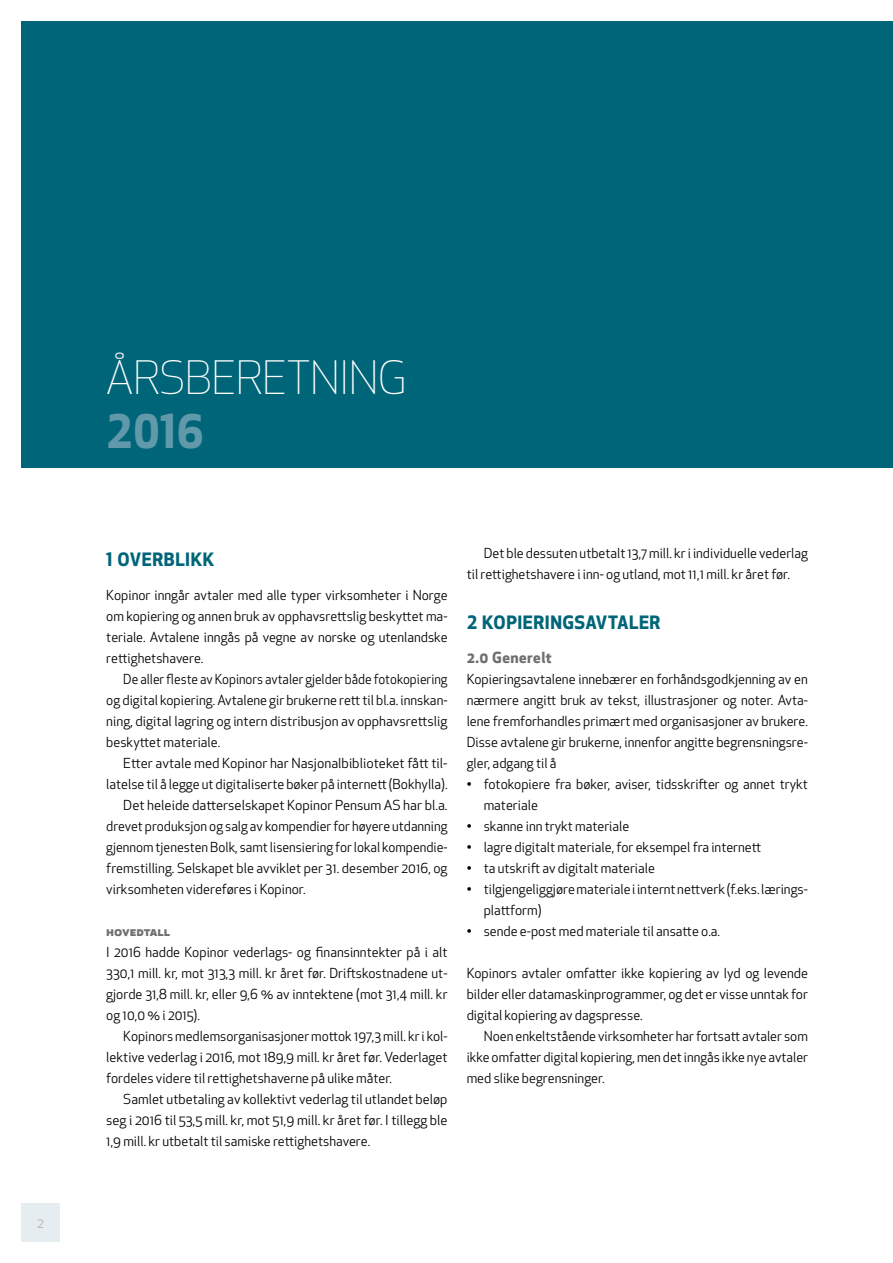
<style>
.page{position:relative;width:893px;height:1263px;background:#fff}
.page>*{position:absolute;margin:0;border:0;box-sizing:border-box;transform-origin:0 0}
.t1{font:300 45px "Apex New";color:#fff}
.t2{font:700 45px "Apex New";color:#6099a9}
.t3{font:700 18px "Apex New";letter-spacing:.03em;color:#006578}
.t4{font:700 15px "Apex New";letter-spacing:.03em;color:#706f6f}
.t5{font:13.5px/21px "Apex New";color:#000;text-align:justify}
.t6{font:13.5px/21px "Apex New";color:#000;text-align:justify;scale:.96 1}
.t7{font:700 13.5px "Apex New";color:#706f6f}
.t8{font:13.5px "Apex New";color:#b3b2b2}
</style>
<div class="page">
<div style="left:21px;top:1203px;width:39px;height:39px;background:#e5edf0"></div>
<div style="left:21px;top:21px;width:872px;height:447px;background:#006578"></div>
<p class="t8" style="left:37px;top:1214px;width:8px">2</p>
<h1 class="t1" style="left:106px;top:350px;width:302px">ÅRSBERETNING</h1>
<h1 class="t2" style="left:106px;top:399px;width:99px">2016</h1>
<h2 class="t3" style="left:106px;top:546px;width:108px">1 OVERBLIKK</h2>
<p class="t5" style="left:106px;top:585px;width:343px">Kopinor inngår avtaler med alle typer virksomheter i Norge om kopiering og annen bruk av opphavsrettslig beskyttet ma&shy;teriale. Avtalene inngås på vegne av norske og utenlandske rettighetshavere.</p>
<p class="t6" style="left:106px;top:669px;width:357px;text-indent:17px">De aller fleste av Kopinors avtaler gjelder både fotokopiering og digital kopiering. Avtalene gir brukerne rett til bl.a. innskan&shy;ning, digital lagring og intern distribusjon av opphavsrettslig beskyttet materiale.</p>
<p class="t5" style="left:123px;top:753px;width:326px">Etter avtale med Kopinor har Nasjonalbiblioteket fått til-</p>
<p class="t5" style="left:106px;top:774px;width:343px">latelse til å legge ut digitaliserte bøker på internett (Bokhylla).</p>
<p class="t5" style="left:123px;top:795px;width:326px">Det heleide datterselskapet Kopinor Pensum AS har bl.a.</p>
<p class="t5" style="left:106px;top:816px;width:343px">drevet produksjon og salg av kompendier for høyere utdanning</p>
<p class="t5" style="left:106px;top:837px;width:343px">gjennom tjenesten Bolk, samt lisensiering for lokal kompendie-</p>
<p class="t5" style="left:106px;top:858px;width:343px">fremstilling. Selskapet ble avviklet per 31. desember 2016, og</p>
<p class="t5" style="left:106px;top:879px;width:201px">virksomheten videreføres i Kopinor.</p>
<p class="t7" style="left:106px;top:921px;width:65px">Hovedtall</p>
<p class="t5" style="left:106px;top:942px;width:343px">I 2016 hadde Kopinor vederlags- og finansinntekter på i alt 330,1 mill. kr, mot 313,3 mill. kr året før. Driftskostnadene ut&shy;gjorde 31,8 mill. kr, eller 9,6 % av inntektene (mot 31,4 mill. kr og 10,0 % i 2015).</p>
<p class="t5" style="left:106px;top:1026px;width:343px;text-indent:17px">Kopinors medlemsorganisasjoner mottok 197,3 mill. kr i kol&shy;lektive vederlag i 2016, mot 189,9 mill. kr året før. Vederlaget fordeles videre til rettighetshaverne på ulike måter.</p>
<p class="t5" style="left:106px;top:1089px;width:343px;text-indent:17px">Samlet utbetaling av kollektivt vederlag til utlandet beløp seg i 2016 til 53,5 mill. kr, mot 51,9 mill. kr året før. I tillegg ble 1,9 mill. kr utbetalt til samiske rettighetshavere.</p>
<p class="t5" style="left:467px;top:543px;width:343px;text-indent:17px">Det ble dessuten utbetalt 13,7 mill. kr i individuelle vederlag til rettighetshavere i inn- og utland, mot 11,1 mill. kr året før.</p>
<h2 class="t3" style="left:467px;top:609px;width:195px">2 KOPIERINGSAVTALER</h2>
<p class="t4" style="left:467px;top:647px;width:87px">2.0 Generelt</p>
<p class="t5" style="left:467px;top:669px;width:343px">Kopieringsavtalene innebærer en forhåndsgodkjenning av en nærmere angitt bruk av tekst, illustrasjoner og noter. Avta&shy;lene fremforhandles primært med organisasjoner av brukere.<br>Disse avtalene gir brukerne, innenfor angitte begrensningsre&shy;gler, adgang til å</p>
<p class="t5" style="left:484px;top:774px;width:326px;text-indent:-17px">• fotokopiere fra bøker, aviser, tidsskrifter og annet trykt materiale</p>
<p class="t5" style="left:467px;top:816px;width:164px">• skanne inn trykt materiale</p>
<p class="t5" style="left:467px;top:837px;width:296px">• lagre digitalt materiale, for eksempel fra internett</p>
<p class="t5" style="left:467px;top:858px;width:190px">• ta utskrift av digitalt materiale</p>
<p class="t5" style="left:484px;top:879px;width:326px;text-indent:-17px">• tilgjengeliggjøre materiale i internt nettverk (f.eks. lærings&shy;plattform)</p>
<p class="t5" style="left:467px;top:921px;width:255px">• sende e-post med materiale til ansatte o.a.</p>
<p class="t5" style="left:467px;top:963px;width:343px">Kopinors avtaler omfatter ikke kopiering av lyd og levende bilder eller datamaskinprogrammer, og det er visse unntak for digital kopiering av dagspresse.</p>
<p class="t5" style="left:467px;top:1026px;width:343px;text-indent:17px">Noen enkeltstående virksomheter har fortsatt avtaler som ikke omfatter digital kopiering, men det inngås ikke nye avtaler med slike begrensninger.</p>
</div>
